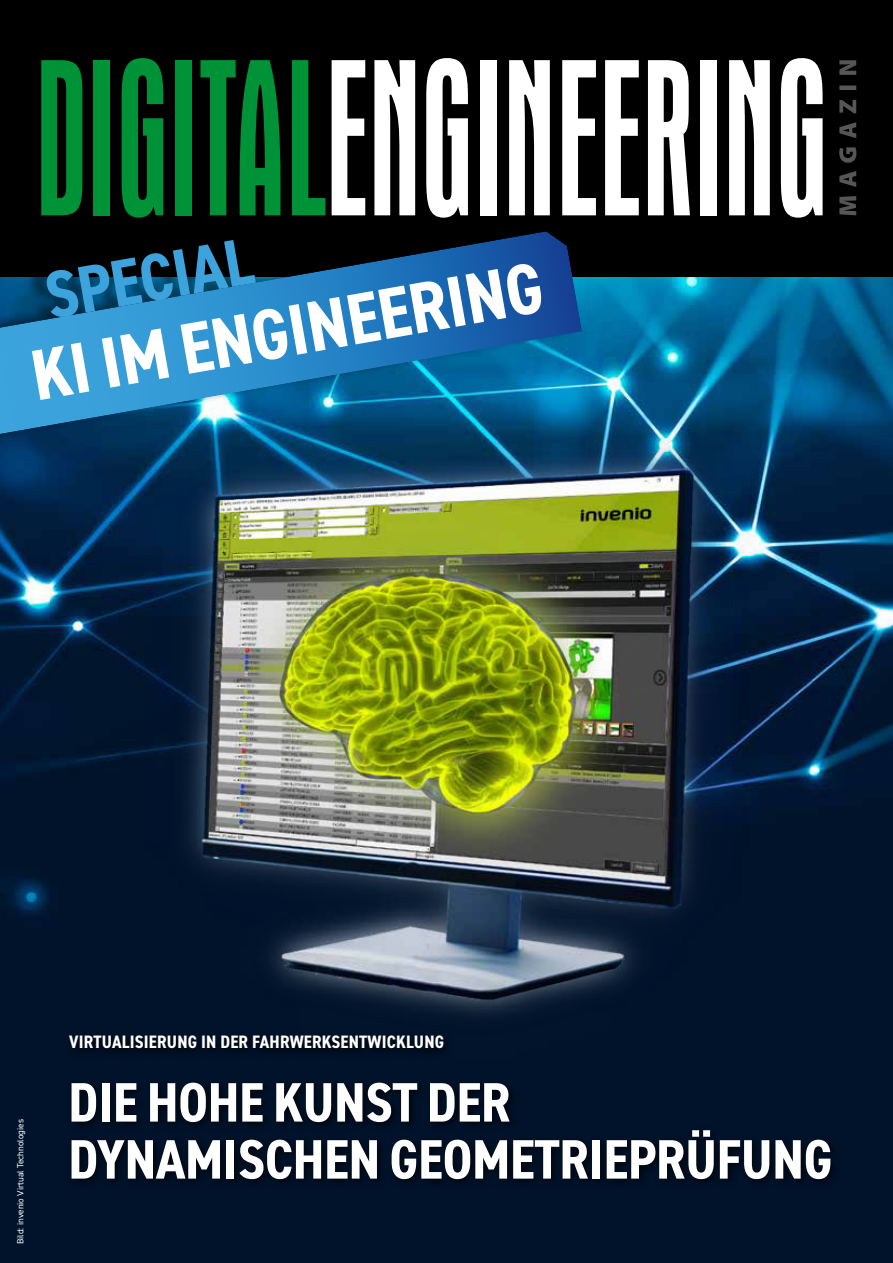
<style>
.page{position:relative;width:893px;height:1263px;background:#fff}
.page>*{position:absolute;margin:0;border:0;box-sizing:border-box;transform-origin:0 0}
.t1{font:700 condensed 72px "DIN2014";color:#fff}
.t2{font:700 condensed 66.6px "DIN2014";color:#3ca3dc}
.t3{font:700 condensed 55.65px/57px "DIN2014";letter-spacing:-.005em;color:#fff}
.t4{font:700 condensed 18px "DIN2014";letter-spacing:.01em;color:#fff}
.t5{font:9px "DIN2014";color:#fff}
</style>
<div class="page">
<img style="left:0;top:276px;width:893px;height:987px">
<img style="left:6px;top:421px;width:887px;height:705px">
<div style="left:0;top:0;width:893px;height:276px;background:#000"></div>
<svg style="left:839px;top:60px;width:17px;height:155px"></svg>
<svg style="left:200px;top:60px;width:80px;height:155px"></svg>
<svg style="left:292px;top:60px;width:33px;height:155px"></svg>
<div style="left:175px;top:60px;width:17px;height:155px;background:#009237"></div>
<svg style="left:122px;top:58px;width:41px;height:160px"></svg>
<svg style="left:41px;top:60px;width:41px;height:155px"></svg>
<div style="left:94px;top:60px;width:16px;height:155px;background:#009237"></div>
<div style="left:700px;top:60px;width:16px;height:155px;background:#fff"></div>
<svg style="left:605px;top:60px;width:34px;height:155px"></svg>
<svg style="left:648px;top:60px;width:42px;height:155px"></svg>
<svg style="left:332px;top:60px;width:33px;height:155px"></svg>
<svg style="left:729px;top:60px;width:41px;height:155px"></svg>
<svg style="left:781px;top:58px;width:42px;height:160px"></svg>
<svg style="left:426px;top:58px;width:42px;height:160px"></svg>
<div style="left:480px;top:60px;width:16px;height:155px;background:#fff"></div>
<svg style="left:374px;top:60px;width:41px;height:155px"></svg>
<svg style="left:562px;top:60px;width:34px;height:155px"></svg>
<svg style="left:509px;top:60px;width:41px;height:155px"></svg>
<div style="left:65px;top:1030px;width:389px;height:30px;background:#000f22"></div>
<div style="left:0;top:221px;width:578px;height:226px;background:#000;opacity:.5"></div>
<svg style="left:0;top:231px;width:582px;height:203px"></svg>
<div style="left:67px;top:1078px;width:774px;height:112px;background:#000;opacity:.7"></div>
<p class="t2" style="left:40px;top:262px;width:211px;rotate:-10deg">SPECIAL</p>
<p class="t1" style="left:26px;top:339px;width:520px;rotate:-10deg">KI IM ENGINEERING</p>
<p class="t5" style="left:16px;top:1244px;width:126px;rotate:-90deg">Bild: invenio Virtual Technologies</p>
<p class="t4" style="left:69px;top:1033px;width:377px">VIRTUALISIERUNG IN DER FAHRWERKSENTWICKLUNG</p>
<p class="t3" style="left:68px;top:1074px;width:766px">DIE HOHE KUNST DER<br>DYNAMISCHEN GEOMETRIEPRÜFUNG</p>
</div>
